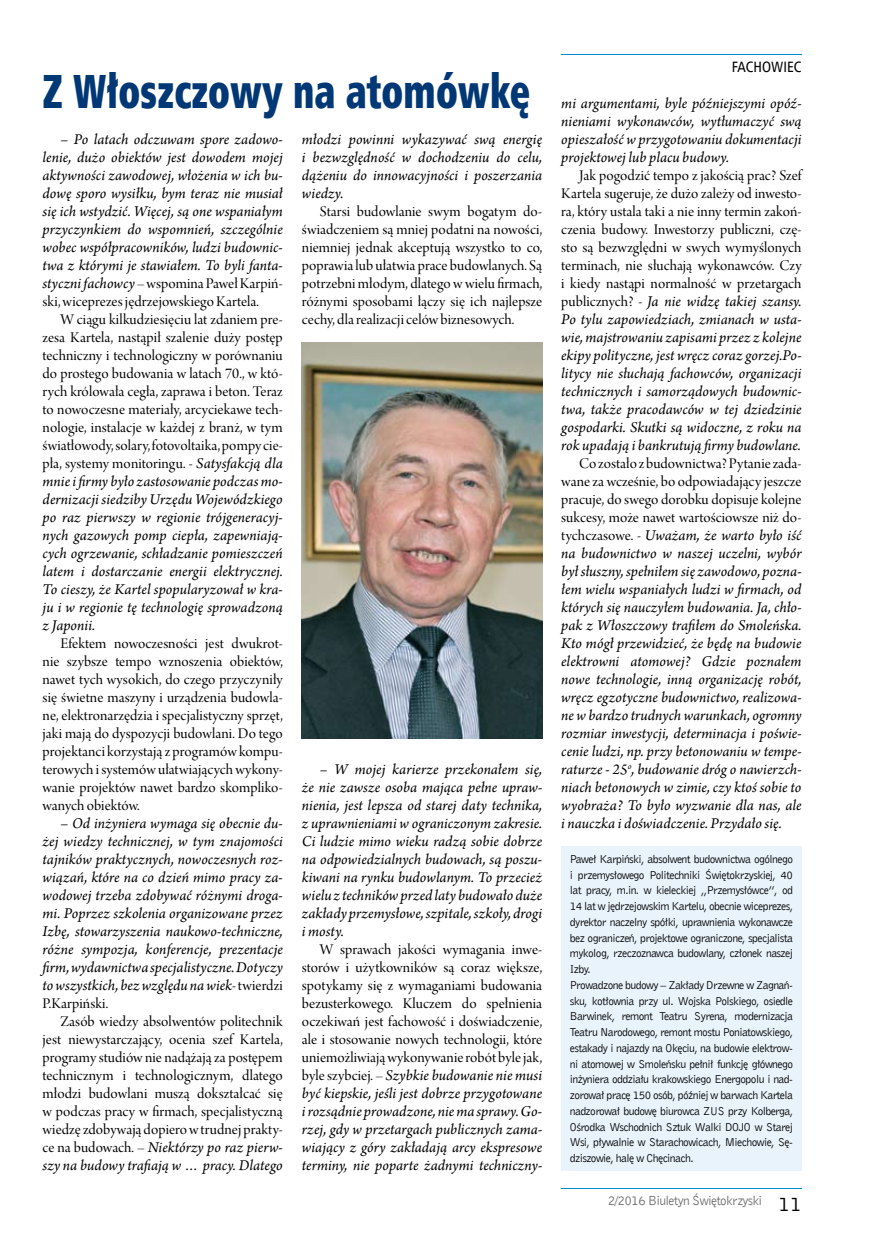
<style>
.page{position:relative;width:876px;height:1246px;background:#fff}
.page>*{position:absolute;margin:0;border:0;box-sizing:border-box;transform-origin:0 0}
.t1{font:48px "Humnst 777 X Blk Cn EU";color:#003876;scale:.8 1}
.t2{font:italic 15.75px/18px "Arno Pro";color:#000;text-align:justify}
.t3{font:15.75px/18px "Arno Pro Display";letter-spacing:.005em;color:#000;text-align:justify}
.t4{font:15px "Humnst 777 Cn EU";color:#000}
.t5{font:13.5px "Bell Gothic EU";letter-spacing:-.05em;color:#6f6f6e}
.t6{font:11.7px/15.8px "Bell Gothic EU";letter-spacing:-.05em;color:#000}
.s1{font-family:"Arno Pro";font-style:italic}
.s2{font-family:"Arno Pro Display";font-style:normal}
.s3{font-size:21px;color:#000}
</style>
<div class="page">
<hr style="left:561px;top:1188px;width:240px;height:1px;background:#008bd2">
<hr style="left:561px;top:54px;width:240px;height:1px;background:#008bd2">
<img style="left:302px;top:342px;width:240px;height:396px">
<div style="left:561px;top:846px;width:240px;height:324px;background:#e9f3fc"></div>
<h1 class="t1" style="left:43px;top:60px;width:611px">Z Włoszczowy na atomówkę</h1>
<p class="t2" style="left:302px;top:131px;width:242px">młodzi powinni wykazywać swą energię i bezwzględność w dochodzeniu do celu, dążeniu do innowacyjności i poszerzania wiedzy.</p>
<p class="t3" style="left:302px;top:203px;width:242px;text-indent:18px">Starsi budowlanie swym bogatym do&shy;świadczeniem są mniej podatni na nowości, niemniej jednak akceptują wszystko to co, poprawia lub ułatwia prace budowlanych. Są potrzebni młodym, dlatego w wielu firmach, różnymi sposobami łączy się ich najlepsze cechy, dla realizacji celów biznesowych.</p>
<p class="t2" style="left:43px;top:131px;width:242px;text-indent:18px">– Po latach odczuwam spore zadowo&shy;lenie, dużo obiektów jest dowodem mojej aktywności zawodowej, włożenia w ich bu&shy;dowę sporo wysiłku, bym teraz nie musiał się ich wstydzić. Więcej, są one wspaniałym przyczynkiem do wspomnień, szczególnie wobec współpracowników, ludzi budownic&shy;twa z którymi je stawiałem. To byli fanta-</p>
<p class="t3" style="left:43px;top:275px;width:242px"><span class="s1">styczni fachowcy</span> – wspomina Paweł Karpiń&shy;ski, wiceprezes jędrzejowskiego Kartela.</p>
<p class="t3" style="left:43px;top:311px;width:242px;text-indent:18px">W ciągu kilkudziesięciu lat zdaniem pre&shy;zesa Kartela, nastąpił szalenie duży postęp techniczny i technologiczny w porównaniu do prostego budowania w latach 70., w któ&shy;rych królowała cegła, zaprawa i beton. Teraz to nowoczesne materiały, arcyciekawe tech&shy;nologie, instalacje w każdej z branż, w tym światłowody, solary, fotovoltaika, pompy cie&shy;pła, systemy monitoringu. - <span class="s1">Satysfakcją dla</span></p>
<p class="t2" style="left:43px;top:473px;width:242px">mnie i firmy było zastosowanie podczas mo&shy;dernizacji siedziby Urzędu Wojewódzkiego po raz pierwszy w regionie trójgeneracyj&shy;nych gazowych pomp ciepła, zapewniają&shy;cych ogrzewanie, schładzanie pomieszczeń latem i dostarczanie energii elektrycznej.<br>To cieszy, że Kartel spopularyzował w kra&shy;ju i w regionie tę technologię sprowadzoną z Japonii.</p>
<p class="t3" style="left:43px;top:635px;width:242px;text-indent:18px">Efektem nowoczesności jest dwukrot&shy;nie szybsze tempo wznoszenia obiektów, nawet tych wysokich, do czego przyczyniły się świetne maszyny i urządzenia budowla&shy;ne, elektronarzędzia i specjalistyczny sprzęt, jaki mają do dyspozycji budowlani. Do tego projektanci korzystają z programów kompu&shy;terowych isystemów ułatwiających wykony&shy;wanie projektów nawet bardzo skompliko&shy;wanych obiektów.</p>
<p class="t2" style="left:43px;top:815px;width:242px;text-indent:18px">– Od inżyniera wymaga się obecnie du&shy;żej wiedzy technicznej, w tym znajomości tajników praktycznych, nowoczesnych roz&shy;wiązań, które na co dzień mimo pracy za&shy;wodowej trzeba zdobywać różnymi droga&shy;mi. Poprzez szkolenia organizowane przez Izbę, stowarzyszenia naukowo-techniczne, różne sympozja, konferencje, prezentacje firm, wydawnictwa specjalistyczne. Dotyczy to wszystkich, bez względu na wiek<span class="s2">- twierdzi</span></p>
<p class="t3" style="left:43px;top:995px;width:67px">P.Karpiński.</p>
<p class="t3" style="left:61px;top:1013px;width:224px">Zasób wiedzy absolwentów politechnik</p>
<p class="t3" style="left:43px;top:1031px;width:242px">jest niewystarczający, ocenia szef Kartela,</p>
<p class="t3" style="left:43px;top:1049px;width:242px">programy studiów nie nadążają za postępem</p>
<p class="t3" style="left:43px;top:1067px;width:242px">technicznym i technologicznym, dlatego</p>
<p class="t3" style="left:43px;top:1085px;width:242px">młodzi budowlani muszą dokształcać się</p>
<p class="t3" style="left:43px;top:1103px;width:242px">w podczas pracy w firmach, specjalistyczną</p>
<p class="t3" style="left:43px;top:1121px;width:242px">wiedzę zdobywają dopiero wtrudnej prakty-</p>
<p class="t2" style="left:43px;top:1139px;width:242px"><span class="s2">ce na budowach. –</span> Niektórzy po raz pierw&shy;szy na budowy trafiają w … pracy. Dlatego</p>
<p class="t2" style="left:302px;top:761px;width:242px;text-indent:18px">– W mojej karierze przekonałem się, że nie zawsze osoba mająca pełne upraw&shy;nienia, jest lepsza od starej daty technika, z uprawnieniami w ograniczonym zakresie.<br>Ci ludzie mimo wieku radzą sobie dobrze na odpowiedzialnych budowach, są poszu&shy;kiwani na rynku budowlanym. To przecież wielu z techników przed laty budowało duże zakłady przemysłowe, szpitale, szkoły, drogi i mosty.</p>
<p class="t3" style="left:302px;top:941px;width:242px;text-indent:18px">W sprawach jakości wymagania inwe&shy;storów i użytkowników są coraz większe, spotykamy się z wymaganiami budowania bezusterkowego. Kluczem do spełnienia oczekiwań jest fachowość i doświadczenie, ale i stosowanie nowych technologii, które uniemożliwiają wykonywanie robót byle jak,</p>
<p class="t2" style="left:302px;top:1067px;width:242px"><span class="s2">byle szybciej. –</span> Szybkie budowanie nie musi być kiepskie, jeśli jest dobrze przygotowane irozsądnie prowadzone, nie ma sprawy. Go&shy;rzej, gdy w przetargach publicznych zama&shy;wiający z góry zakładają arcy ekspresowe terminy, nie poparte żadnymi techniczny-</p>
<p class="t4" style="left:732px;top:57px;width:9px">FACHOWIEC</p>
<p class="t2" style="left:561px;top:95px;width:242px">mi argumentami, byle późniejszymi opóź&shy;nieniami wykonawców, wytłumaczyć swą opieszałość w przygotowaniu dokumentacji projektowej lub placu budowy.</p>
<p class="t3" style="left:561px;top:167px;width:242px;text-indent:18px">Jak pogodzić tempo z jakością prac? Szef Kartela sugeruje, że dużo zależy od inwesto&shy;ra, który ustala taki a nie inny termin zakoń&shy;czenia budowy. Inwestorzy publiczni, czę&shy;sto są bezwzględni w swych wymyślonych terminach, nie słuchają wykonawców. Czy i kiedy nastąpi normalność w przetargach</p>
<p class="t2" style="left:561px;top:293px;width:242px"><span class="s2">publicznych? -</span> Ja nie widzę takiej szansy.<br>Po tylu zapowiedziach, zmianach w usta&shy;wie, majstrowaniu zapisami przez z kolejne ekipy polityczne, jest wręcz coraz gorzej.Po&shy;litycy nie słuchają fachowców, organizacji technicznych i samorządowych budownic&shy;twa, także pracodawców w tej dziedzinie gospodarki. Skutki są widoczne, z roku na rok upadają i bankrutują firmy budowlane.</p>
<p class="t3" style="left:561px;top:455px;width:242px;text-indent:18px">Co zostało zbudownictwa? Pytanie zada&shy;wane za wcześnie, bo odpowiadający jeszcze pracuje, do swego dorobku dopisuje kolejne sukcesy, może nawet wartościowsze niż do-</p>
<p class="t2" style="left:561px;top:527px;width:242px"><span class="s2">tychczasowe. -</span> Uważam, że warto było iść na budownictwo w naszej uczelni, wybór był słuszny, spełniłem się zawodowo, pozna&shy;łem wielu wspaniałych ludzi w firmach, od których się nauczyłem budowania. Ja, chło&shy;pak z Włoszczowy trafiłem do Smoleńska.<br>Kto mógł przewidzieć, że będę na budowie elektrowni atomowej? Gdzie poznałem nowe technologie, inną organizację robót, wręcz egzotyczne budownictwo, realizowa&shy;ne w bardzo trudnych warunkach, ogromny rozmiar inwestycji, determinacja i poświe&shy;cenie ludzi, np. przy betonowaniu w tempe&shy;raturze - 25<sup>o</sup>, budowanie dróg o nawierzch&shy;niach betonowych w zimie, czy ktoś sobie to wyobraża? To było wyzwanie dla nas, ale i nauczka i doświadczenie. Przydało się.</p>
<p class="t6" style="left:570px;top:851px;width:225px">Paweł Karpiński, absolwent budownictwa ogólnego i przemysłowego Politechniki Świętokrzyskiej, 40 lat pracy, m.in. w kieleckiej „Przemysłówce”, od 14 lat w jędrzejowskim Kartelu, obecnie wiceprezes, dyrektor naczelny spółki, uprawnienia wykonawcze bez ograniczeń, projektowe ograniczone, specjalista mykolog, rzeczoznawca budowlany, członek naszej Izby.<br>Prowadzone budowy – Zakłady Drzewne w Zagnań&shy;sku, kotłownia przy ul. Wojska Polskiego, osiedle Barwinek, remont Teatru Syrena, modernizacja Teatru Narodowego, remont mostu Poniatowskiego, estakady i najazdy na Okęciu, na budowie elektrow&shy;ni atomowej w Smoleńsku pełnił funkcję głównego inżyniera oddziału krakowskiego Energopolu i nad&shy;zorował pracę 150 osób, później w barwach Kartela nadzorował budowę biurowca ZUS przy Kolberga, Ośrodka Wschodnich Sztuk Walki DOJO w Starej Wsi, pływalnie w Starachowicach, Miechowie, Sę&shy;dziszowie, halę w Chęcinach.</p>
<p class="t5" style="left:608px;top:1192px;width:195px">2/2016 Biuletyn Świętokrzyski <span class="s3">11</span></p>
</div>
